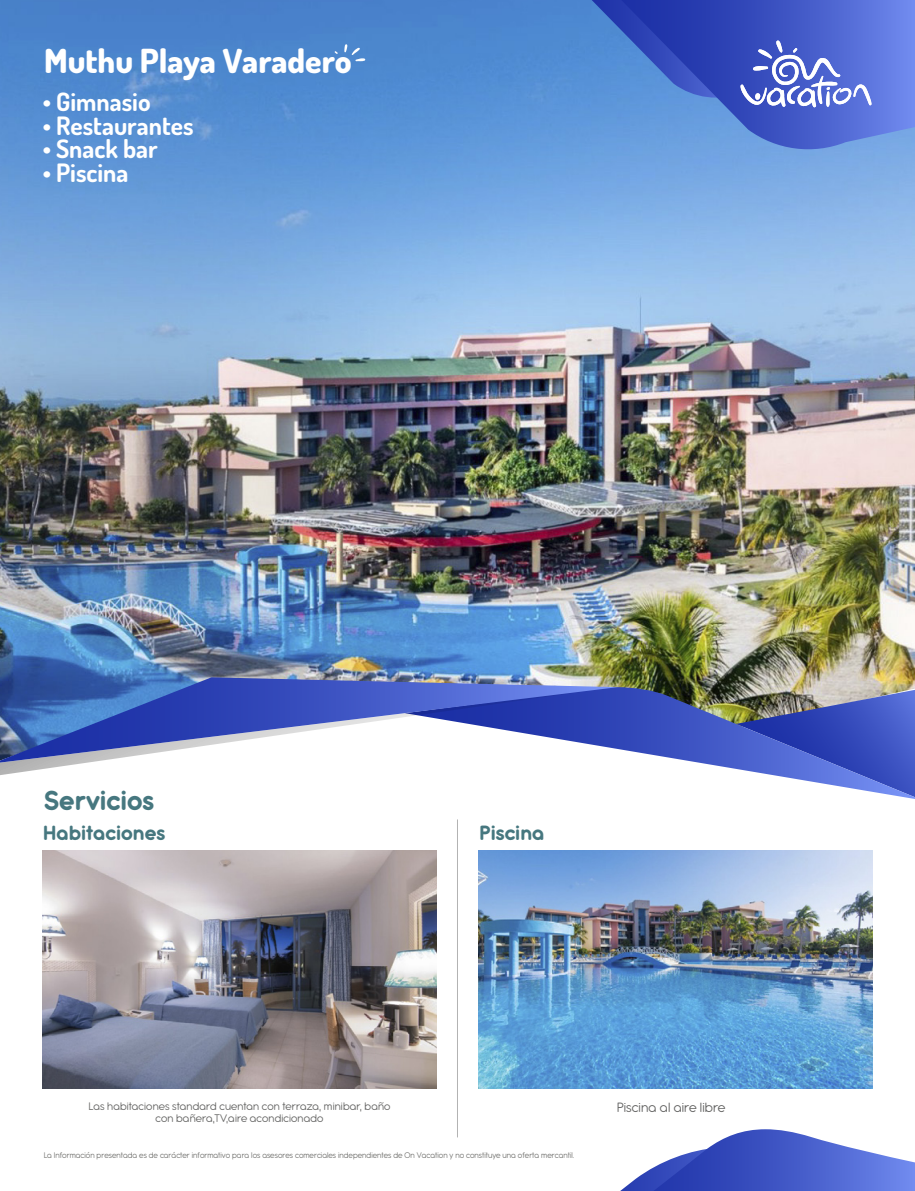
<style>
.page{position:relative;width:915px;height:1191px;background:#fff}
.page>*{position:absolute;margin:0;border:0;box-sizing:border-box;transform-origin:0 0}
.t1{font:800 33.15px "Dosis";color:#fff}
.t2{font:700 30px "Antipasto Pro";color:#46777f}
.t3{font:700 25.35px "Dosis";color:#fff}
.t4{font:700 22.5px "Antipasto Pro";color:#46777f}
.t5{font:14.7px "Antipasto Pro";letter-spacing:.005em;color:#646463}
.t6{font:12px/12px "Antipasto Pro";letter-spacing:.01em;color:#646463;text-align:center}
.t7{font:9px "Antipasto Pro";color:#71716e;scale:.96 1}
</style>
<div class="page">
<img style="left:478px;top:850px;width:394px;height:238px">
<hr style="left:457px;top:819px;width:1px;height:318px;background:#b3b3b3">
<img style="left:0;top:0;width:914px;height:687px">
<img style="left:42px;top:850px;width:394px;height:238px">
<svg style="left:617px;top:687px;width:297px;height:112px"></svg>
<svg style="left:0;top:762px;width:91px;height:13px"></svg>
<svg style="left:0;top:677px;width:617px;height:85px"></svg>
<svg style="left:620px;top:1129px;width:294px;height:62px"></svg>
<svg style="left:621px;top:0;width:293px;height:155px;background:#6186dc"></svg>
<svg style="left:591px;top:0;width:280px;height:108px;background:#4c68c8"></svg>
<svg style="left:334px;top:44px;width:31px;height:17px"></svg>
<h1 class="t1" style="left:44px;top:39px;width:309px">Muthu Playa Varadero</h1>
<h3 class="t3" style="left:43px;top:85px;width:109px">• Gimnasio</h3>
<h3 class="t3" style="left:43px;top:109px;width:152px">• Restaurantes</h3>
<h3 class="t3" style="left:43px;top:133px;width:116px">• Snack bar</h3>
<h3 class="t3" style="left:43px;top:157px;width:87px">• Piscina</h3>
<h2 class="t2" style="left:44px;top:782px;width:112px">Servicios</h2>
<h3 class="t4" style="left:43px;top:819px;width:124px">Habitaciones</h3>
<h3 class="t4" style="left:479px;top:819px;width:67px">Piscina</h3>
<h3 class="t6" style="left:89px;top:1100px;width:303px">Las habitaciones standard cuentan con terraza, minibar, baño con bañera,TV,aire acondicionado</h3>
<h3 class="t5" style="left:616px;top:1098px;width:110px">Piscina al aire libre</h3>
<p class="t7" style="left:44px;top:1150px;width:554px">La Información presentada es de carácter informativo para los asesores comerciales independientes de On Vacation y no constituye una oferta mercantil.</p>
</div>
